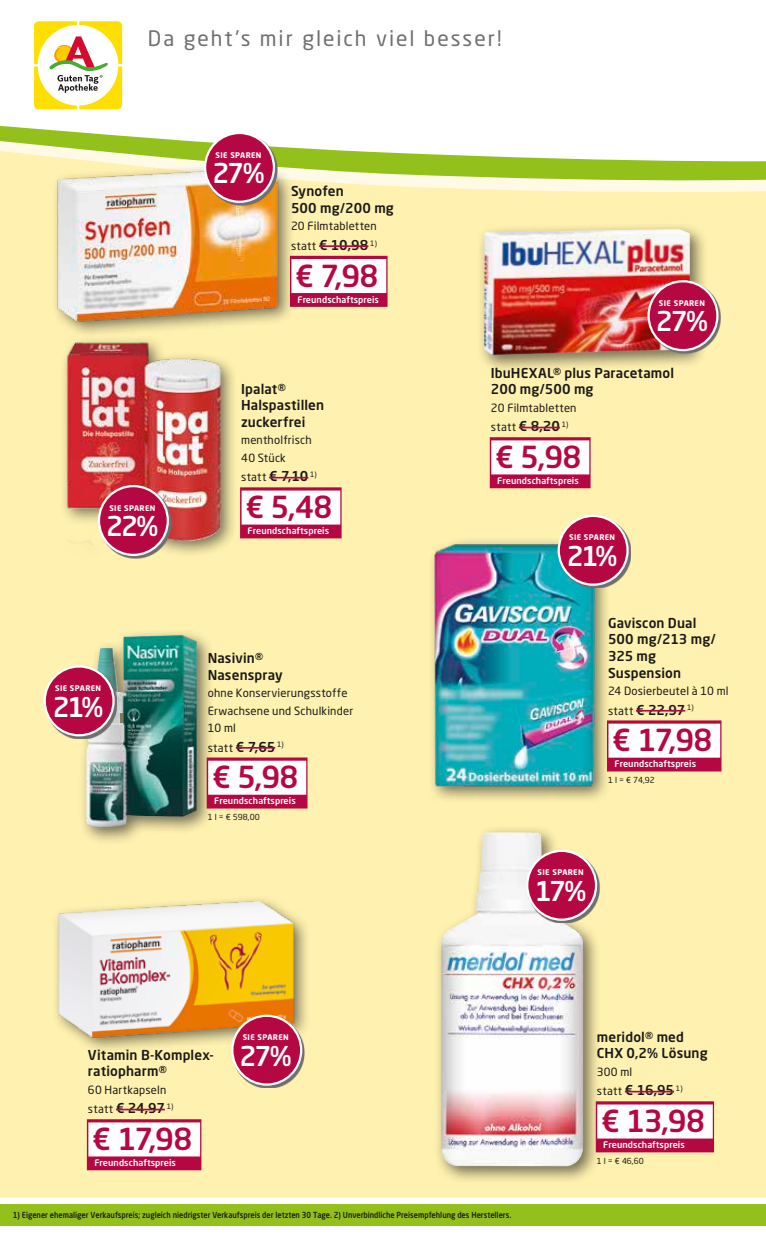
<style>
.page{position:relative;width:766px;height:1238px;background:#fff}
.page>*{position:absolute;margin:0;border:0;box-sizing:border-box;transform-origin:0 0}
._04_Angebotspreis{font:500 30px "Neo Sans Pro";letter-spacing:-.025em;color:#b50843}
.Prozente{font:500 27px "Neo Sans Pro";letter-spacing:-.08em;color:#fff}
.t1{font:21px "Neo Sans Pro";letter-spacing:.09em;color:#6f6f6e}
._01_Artikel{font:500 13.5px/16.5px "Neo Sans Pro";letter-spacing:.01em;color:#1a1918}
._03_statt_Preis{font:500 13.5px "Neo Sans Pro";letter-spacing:-.015em;color:#1a1918}
._02_Text{font:11.25px "Neo Sans Pro";letter-spacing:.015em;color:#1a1918}
._03_statt_Preis-2{font:11.25px "Neo Sans Pro";letter-spacing:.025em;color:#1a1918}
._07_T_Wirberaten{font:500 9px "Neo Sans Pro";letter-spacing:.01em;color:#fff}
.t2{font:500 8.25px "Neo Sans Pro";color:#1d1d1b;scale:.9 1}
._05_Grundpreis{font:8.25px "Neo Sans Pro";color:#1a1918}
.Sparen{font:700 7.65px "Neo Sans Pro";letter-spacing:.05em;color:#fff}
.s1{font-weight:400;font-size:11.25px}
.s2{font-weight:500;font-size:13.5px}
</style>
<div class="page">
<div style="left:0;top:1203px;width:765px;height:22px;background:#94c01c"></div>
<svg style="left:765px;top:1204px;width:1px;height:21px"></svg>
<div style="left:0;top:196px;width:765px;height:1001px;background:#fff1af"></div>
<svg style="left:0;top:63px;width:765px;height:131px"></svg>
<svg style="left:34px;top:21px;width:88px;height:88px"></svg>
<div style="left:433px;top:825px;width:168px;height:359px;background:#1a1918;opacity:.6"></div>
<img style="left:440px;top:832px;width:143px;height:334px">
<div style="left:595px;top:1101px;width:118px;height:51px;background:#b50843"></div>
<div style="left:597px;top:1104px;width:115px;height:34px;background:#fff"></div>
<hr style="left:624px;top:1090px;width:50px;height:2px;background:#b50843">
<svg style="left:528px;top:851px;width:71px;height:72px"></svg>
<div style="left:527px;top:850px;width:69px;height:69px;background:#b50843;border-radius:50%"></div>
<div style="left:526px;top:849px;width:71px;height:71px;border:2px solid #fff;border-radius:50%"></div>
<div style="left:51px;top:894px;width:260px;height:159px;background:#1a1918;opacity:.6"></div>
<img style="left:54px;top:899px;width:247px;height:141px">
<div style="left:87px;top:1119px;width:114px;height:51px;background:#b50843"></div>
<div style="left:88px;top:1122px;width:112px;height:34px;background:#fff"></div>
<hr style="left:116px;top:1108px;width:49px;height:2px;background:#b50843">
<svg style="left:233px;top:1016px;width:71px;height:71px"></svg>
<div style="left:232px;top:1015px;width:69px;height:69px;background:#b50843;border-radius:50%"></div>
<div style="left:231px;top:1014px;width:71px;height:71px;border:2px solid #fff;border-radius:50%"></div>
<div style="left:428px;top:536px;width:183px;height:267px;background:#1a1918;opacity:.6"></div>
<img style="left:433px;top:543px;width:161px;height:243px">
<div style="left:606px;top:720px;width:115px;height:51px;background:#b50843"></div>
<div style="left:608px;top:723px;width:112px;height:34px;background:#fff"></div>
<hr style="left:636px;top:710px;width:49px;height:1px;background:#b50843">
<svg style="left:559px;top:517px;width:71px;height:71px"></svg>
<div style="left:558px;top:516px;width:69px;height:68px;background:#b50843;border-radius:50%"></div>
<div style="left:557px;top:514px;width:71px;height:71px;border:2px solid #fff;border-radius:50%"></div>
<div style="left:489px;top:437px;width:101px;height:51px;background:#b50843"></div>
<div style="left:491px;top:440px;width:98px;height:34px;background:#fff"></div>
<hr style="left:518px;top:426px;width:42px;height:2px;background:#b50843">
<div style="left:477px;top:222px;width:231px;height:151px;background:#1a1918;opacity:.6"></div>
<img style="left:484px;top:229px;width:205px;height:127px">
<svg style="left:649px;top:282px;width:71px;height:71px"></svg>
<div style="left:648px;top:281px;width:69px;height:69px;background:#b50843;border-radius:50%"></div>
<div style="left:647px;top:280px;width:71px;height:71px;border:2px solid #fff;border-radius:50%"></div>
<div style="left:59px;top:335px;width:179px;height:225px;background:#1a1918;opacity:.6"></div>
<img style="left:63px;top:339px;width:162px;height:205px">
<div style="left:240px;top:487px;width:101px;height:51px;background:#b50843"></div>
<div style="left:241px;top:490px;width:99px;height:34px;background:#fff"></div>
<hr style="left:269px;top:477px;width:39px;height:1px;background:#b50843">
<svg style="left:100px;top:487px;width:71px;height:71px"></svg>
<div style="left:99px;top:486px;width:69px;height:69px;background:#b50843;border-radius:50%"></div>
<div style="left:98px;top:485px;width:71px;height:71px;border:2px solid #fff;border-radius:50%"></div>
<div style="left:51px;top:161px;width:243px;height:177px;background:#1a1918;opacity:.6"></div>
<img style="left:54px;top:168px;width:230px;height:158px">
<div style="left:290px;top:256px;width:97px;height:51px;background:#b50843"></div>
<div style="left:291px;top:259px;width:95px;height:34px;background:#fff"></div>
<hr style="left:319px;top:245px;width:49px;height:2px;background:#b50843">
<svg style="left:206px;top:134px;width:71px;height:71px"></svg>
<div style="left:205px;top:133px;width:69px;height:69px;background:#b50843;border-radius:50%"></div>
<div style="left:204px;top:132px;width:71px;height:71px;border:2px solid #fff;border-radius:50%"></div>
<div style="left:79px;top:627px;width:136px;height:218px;background:#1a1918;opacity:.6"></div>
<img style="left:86px;top:635px;width:111px;height:192px">
<div style="left:207px;top:757px;width:100px;height:51px;background:#b50843"></div>
<div style="left:208px;top:760px;width:98px;height:34px;background:#fff"></div>
<hr style="left:236px;top:747px;width:39px;height:1px;background:#b50843">
<svg style="left:46px;top:667px;width:71px;height:71px"></svg>
<div style="left:45px;top:666px;width:68px;height:69px;background:#b50843;border-radius:50%"></div>
<div style="left:44px;top:665px;width:71px;height:71px;border:2px solid #fff;border-radius:50%"></div>
<p class="t1" style="left:148px;top:25px;width:355px">Da geht’s mir gleich viel besser!</p>
<p class="Sparen" style="left:109px;top:503px;width:47px">SIE SPAREN</p>
<p class="Prozente" style="left:106px;top:509px;width:54px">22%</p>
<p class="Sparen" style="left:55px;top:683px;width:47px">SIE SPAREN</p>
<p class="Prozente" style="left:53px;top:689px;width:52px">21%</p>
<p class="Sparen" style="left:215px;top:150px;width:47px">SIE SPAREN</p>
<p class="Prozente" style="left:212px;top:156px;width:54px">27%</p>
<p class="_01_Artikel" style="left:291px;top:183px;width:104px">Synofen<br>500 mg/200 mg</p>
<p class="_02_Text" style="left:291px;top:219px;width:87px">20 Filmtabletten</p>
<p class="_03_statt_Preis" style="left:291px;top:236px;width:87px"><span class="s1">statt</span> € 10,98 <sup>1)</sup></p>
<p class="_04_Angebotspreis" style="left:295px;top:257px;width:85px">€ 7,98</p>
<p class="_07_T_Wirberaten" style="left:297px;top:294px;width:83px">Freundschaftspreis</p>
<p class="_01_Artikel" style="left:241px;top:380px;width:84px">Ipalat®<br>Halspastillen zuckerfrei</p>
<p class="_02_Text" style="left:241px;top:433px;width:72px">mentholfrisch</p>
<p class="_02_Text" style="left:241px;top:451px;width:46px">40 Stück</p>
<p class="_03_statt_Preis-2" style="left:241px;top:470px;width:77px">statt <span class="s2">€ 7,10</span> <sup>1)</sup></p>
<p class="_04_Angebotspreis" style="left:245px;top:488px;width:89px">€ 5,48</p>
<p class="_07_T_Wirberaten" style="left:247px;top:525px;width:83px">Freundschaftspreis</p>
<p class="_01_Artikel" style="left:208px;top:649px;width:57px">Nasivin®</p>
<p class="_01_Artikel" style="left:208px;top:666px;width:76px">Nasenspray</p>
<p class="_02_Text" style="left:208px;top:686px;width:141px">ohne Konservierungsstoffe</p>
<p class="_02_Text" style="left:208px;top:703px;width:147px">Erwachsene und Schulkinder</p>
<p class="_02_Text" style="left:208px;top:721px;width:30px">10 ml</p>
<p class="_03_statt_Preis-2" style="left:208px;top:740px;width:77px">statt <span class="s2">€ 7,65</span> <sup>1)</sup></p>
<p class="_04_Angebotspreis" style="left:212px;top:758px;width:88px">€ 5,98</p>
<p class="_07_T_Wirberaten" style="left:214px;top:795px;width:83px">Freundschaftspreis</p>
<p class="_05_Grundpreis" style="left:208px;top:812px;width:53px">1 l = € 598,00</p>
<p class="_01_Artikel" style="left:88px;top:1046px;width:127px">Vitamin B-Komplex&shy;ratiopharm®</p>
<p class="_02_Text" style="left:88px;top:1082px;width:80px">60 Hartkapseln</p>
<p class="_03_statt_Preis" style="left:88px;top:1099px;width:87px"><span class="s1">statt</span> € 24,97 <sup>1)</sup></p>
<p class="_04_Angebotspreis" style="left:92px;top:1119px;width:101px">€ 17,98</p>
<p class="_07_T_Wirberaten" style="left:94px;top:1157px;width:83px">Freundschaftspreis</p>
<p class="Sparen" style="left:243px;top:1032px;width:47px">SIE SPAREN</p>
<p class="Prozente" style="left:239px;top:1038px;width:54px">27%</p>
<p class="Sparen" style="left:658px;top:298px;width:47px">SIE SPAREN</p>
<p class="Prozente" style="left:655px;top:304px;width:54px">27%</p>
<p class="_01_Artikel" style="left:490px;top:364px;width:185px">IbuHEXAL® plus Paracetamol<br>200 mg/500 mg</p>
<p class="_02_Text" style="left:490px;top:400px;width:87px">20 Filmtabletten</p>
<p class="_03_statt_Preis-2" style="left:490px;top:420px;width:79px">statt <span class="s2">€ 8,20</span> <sup>1)</sup></p>
<p class="_04_Angebotspreis" style="left:495px;top:438px;width:88px">€ 5,98</p>
<p class="_07_T_Wirberaten" style="left:497px;top:475px;width:83px">Freundschaftspreis</p>
<p class="Sparen" style="left:569px;top:532px;width:47px">SIE SPAREN</p>
<p class="Prozente" style="left:566px;top:539px;width:52px">21%</p>
<p class="_01_Artikel" style="left:608px;top:614px;width:109px">Gaviscon Dual<br>500 mg/213 mg/<br>325 mg</p>
<p class="_01_Artikel" style="left:608px;top:664px;width:74px">Suspension</p>
<p class="_02_Text" style="left:608px;top:684px;width:122px">24 Dosierbeutel à 10 ml</p>
<p class="_03_statt_Preis" style="left:608px;top:701px;width:87px"><span class="s1">statt</span> € 22,97 <sup>1)</sup></p>
<p class="_04_Angebotspreis" style="left:612px;top:721px;width:101px">€ 17,98</p>
<p class="_07_T_Wirberaten" style="left:614px;top:758px;width:83px">Freundschaftspreis</p>
<p class="_05_Grundpreis" style="left:608px;top:775px;width:48px">1 l = € 74,92</p>
<p class="Sparen" style="left:537px;top:867px;width:47px">SIE SPAREN</p>
<p class="Prozente" style="left:534px;top:873px;width:53px">17%</p>
<p class="_01_Artikel" style="left:596px;top:1028px;width:112px">meridol® med<br>CHX 0,2% Lösung</p>
<p class="_02_Text" style="left:596px;top:1064px;width:37px">300 ml</p>
<p class="_03_statt_Preis" style="left:596px;top:1081px;width:87px"><span class="s1">statt</span> € 16,95 <sup>1)</sup></p>
<p class="_04_Angebotspreis" style="left:601px;top:1102px;width:105px">€ 13,98</p>
<p class="_07_T_Wirberaten" style="left:603px;top:1139px;width:83px">Freundschaftspreis</p>
<p class="_05_Grundpreis" style="left:596px;top:1156px;width:48px">1 l = € 46,60</p>
<p class="t2" style="left:13px;top:1209px;width:555px">1) Eigener ehemaliger Verkaufspreis; zugleich niedrigster Verkaufspreis der letzten 30 Tage. 2) Unverbindliche Preisempfehlung des Herstellers.</p>
</div>
